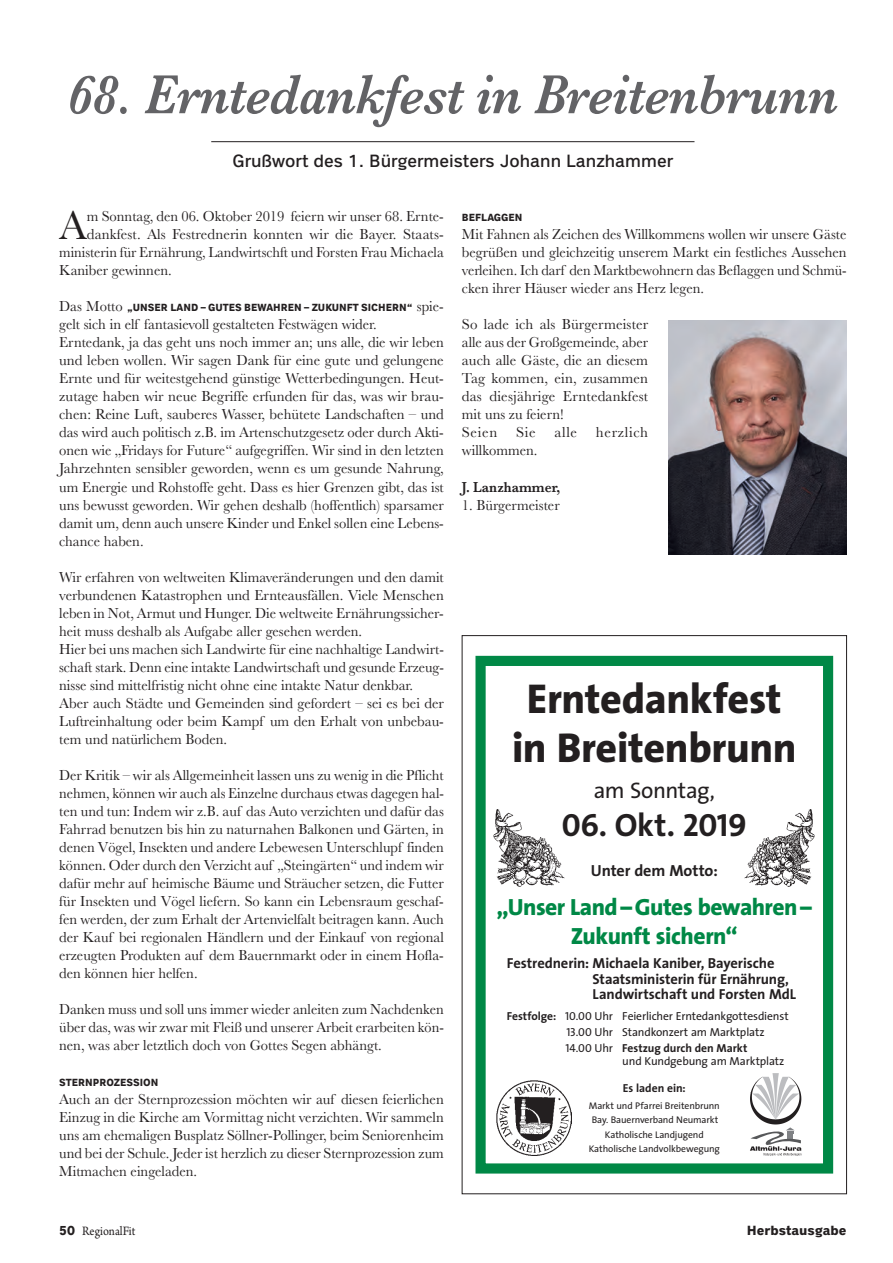
<style>
.page{position:relative;width:893px;height:1263px;background:#fff}
.page>*{position:absolute;margin:0;border:0;box-sizing:border-box;transform-origin:0 0}
.t1{font:italic 600 57px "Baskerville";letter-spacing:-.01em;color:#636366;scale:.91 1}
.t2{font:42.15px "Baskerville";color:#231f20}
.t3{font:800 42px/48.4px "The Sans";letter-spacing:-.01em;color:#231f20;text-align:center}
.t4{font:32.25px "The Sans Bold Caps";letter-spacing:-.015em;color:#231f20}
.t5{font:800 23.55px/29.1px "The Sans";letter-spacing:-.02em;color:#008846;text-align:center}
.t6{font:22.65px "The Sans";letter-spacing:-.02em;color:#231f20}
.t7{font:18px "Coop";color:#231f20}
.t8{font:700 16.2px "The Sans";letter-spacing:-.005em;color:#231f20}
.t9{font:15px/18px "Baskerville";color:#231f20}
.t10{font:15px/18px "Baskerville";color:#231f20;text-align:justify;scale:.96 1}
.t11{font:600 15px "Baskerville";color:#231f20;scale:.9 1}
.t12{font:15px "Baskerville";letter-spacing:.045em;color:#231f20}
.t13{font:700 14.55px/15.5px "The Sans";letter-spacing:-.01em;color:#231f20}
.t14{font:13.5px "Arno Pro";color:#231f20;scale:.9 1}
.t15{font:700 13.5px "Coop";color:#231f20}
.t16{font:11.55px/16.2px "The Sans";letter-spacing:-.015em;color:#231f20}
.t17{font:700 11.55px "The Sans";letter-spacing:-.005em;color:#231f20}
.t18{font:700 10.5px "Coop";color:#231f20}
.t19{font:9.75px/14.5px "The Sans";letter-spacing:-.01em;color:#231f20;text-align:center}
.s1{font-family:"Baskerville";font-weight:400;font-size:15px}
.s2{font-family:"The Sans";font-weight:700}
.s3{font-weight:700}
.s4{font-family:"The Sans Caps"}
.s5{font-family:"Coop";font-weight:700}
</style>
<div class="page">
<div style="left:476px;top:656px;width:356px;height:516px;background:#008846"></div>
<div style="left:485px;top:665px;width:338px;height:498px;background:#fff"></div>
<img style="left:496px;top:1080px;width:75px;height:74px">
<img style="left:493px;top:809px;width:72px;height:76px">
<img style="left:744px;top:809px;width:71px;height:76px">
<svg style="left:750px;top:1073px;width:51px;height:82px"></svg>
<hr style="left:211px;top:141px;width:483px;height:1px;background:#231f20">
<img style="left:668px;top:320px;width:178px;height:234px">
<h1 class="t1" style="left:67px;top:56px;width:848px">68. Erntedankfest in Breitenbrunn</h1>
<p class="t7" style="left:232px;top:152px;width:442px">Grußwort des 1. Bürgermeisters Johann Lanzhammer</p>
<h2 class="t2" style="left:59px;top:199px;width:29px">A</h2>
<p class="t9" style="left:87px;top:208px;width:357px">m Sonntag, den 06. Oktober 2019 feiern wir unser 68. Ernte-</p>
<p class="t9" style="left:87px;top:226px;width:357px">dankfest. Als Festrednerin konnten wir die Bayer. Staats-</p>
<p class="t10" style="left:59px;top:244px;width:402px">ministerin für Ernährung, Landwirtschft und Forsten Frau Michaela</p>
<p class="t9" style="left:59px;top:262px;width:114px">Kaniber gewinnen.</p>
<p class="t18" style="left:59px;top:302px;width:386px"><span class="s1">Das Motto</span> „UNSER LAND – GUTES BEWAHREN – ZUKUNFT SICHERN“ <span class="s1">spie-</span></p>
<p class="t9" style="left:59px;top:316px;width:386px">gelt sich in elf fantasievoll gestalteten Festwägen wider.<br>Erntedank, ja das geht uns noch immer an; uns alle, die wir leben und leben wollen. Wir sagen Dank für eine gute und gelungene Ernte und für weitestgehend günstige Wetterbedingungen. Heut&shy;zutage haben wir neue Begriffe erfunden für das, was wir brau&shy;chen: Reine Luft, sauberes Wasser, behütete Landschaften – und das wird auch politisch z.B. im Artenschutzgesetz oder durch Akti&shy;onen wie „Fridays for Future“ aufgegriffen. Wir sind in den letzten Jahrzehnten sensibler geworden, wenn es um gesunde Nahrung, um Energie und Rohstoffe geht. Dass es hier Grenzen gibt, das ist uns bewusst geworden. Wir gehen deshalb (hoffentlich) sparsamer damit um, denn auch unsere Kinder und Enkel sollen eine Lebens&shy;chance haben.</p>
<p class="t9" style="left:59px;top:568px;width:386px">Wir erfahren von weltweiten Klimaveränderungen und den damit verbundenen Katastrophen und Ernteausfällen. Viele Menschen leben in Not, Armut und Hunger. Die weltweite Ernährungssicher&shy;heit muss deshalb als Aufgabe aller gesehen werden.<br>Hier bei uns machen sich Landwirte für eine nachhaltige Landwirt&shy;schaft stark. Denn eine intakte Landwirtschaft und gesunde Erzeug&shy;nisse sind mittelfristig nicht ohne eine intakte Natur denkbar.<br>Aber auch Städte und Gemeinden sind gefordert – sei es bei der Luftreinhaltung oder beim Kampf um den Erhalt von unbebau&shy;tem und natürlichem Boden.</p>
<p class="t9" style="left:59px;top:766px;width:386px;text-align:justify">Der Kritik – wir als Allgemeinheit lassen uns zu wenig in die Pflicht nehmen, können wir auch als Einzelne durchaus etwas dagegen hal&shy;ten und tun: Indem wir z.B. auf das Auto verzichten und dafür das Fahrrad benutzen bis hin zu naturnahen Balkonen und Gärten, in denen Vögel, Insekten und andere Lebewesen Unterschlupf finden können. Oder durch den Verzicht auf „Steingärten“ und indem wir dafür mehr auf heimische Bäume und Sträucher setzen, die Futter für Insekten und Vögel liefern. So kann ein Lebensraum geschaf&shy;fen werden, der zum Erhalt der Artenvielfalt beitragen kann. Auch der Kauf bei regionalen Händlern und der Einkauf von regional erzeugten Produkten auf dem Bauernmarkt oder in einem Hofla&shy;den können hier helfen.</p>
<p class="t10" style="left:59px;top:1000px;width:402px">Danken muss und soll uns immer wieder anleiten zum Nachdenken über das, was wir zwar mit Fleiß und unserer Arbeit erarbeiten kön&shy;nen, was aber letztlich doch von Gottes Segen abhängt.</p>
<p class="t18" style="left:59px;top:1076px;width:101px">STERNPROZESSION</p>
<p class="t9" style="left:59px;top:1090px;width:386px;text-align:justify">Auch an der Sternprozession möchten wir auf diesen feierlichen Einzug in die Kirche am Vormittag nicht verzichten. Wir sammeln uns am ehemaligen Busplatz Söllner-Pollinger, beim Seniorenheim und bei der Schule. Jeder ist herzlich zu dieser Sternprozession zum Mitmachen eingeladen.</p>
<p class="t18" style="left:461px;top:212px;width:62px">BEFLAGGEN</p>
<p class="t9" style="left:461px;top:226px;width:386px;text-align:justify">Mit Fahnen als Zeichen des Willkommens wollen wir unsere Gäste begrüßen und gleichzeitig unserem Markt ein festliches Aussehen verleihen. Ich darf den Marktbewohnern das Beflaggen und Schmü&shy;cken ihrer Häuser wieder ans Herz legen.</p>
<p class="t9" style="left:461px;top:316px;width:188px">So lade ich als Bürgermeister alle aus der Großgemeinde, aber auch alle Gäste, die an diesem<br>Tag kommen, ein, zusammen das diesjährige Erntedankfest mit uns zu feiern!<br>Seien</p>
<p class="t9" style="left:516px;top:424px;width:21px">Sie</p>
<p class="t9" style="left:554px;top:424px;width:24px">alle</p>
<p class="t12" style="left:595px;top:423px;width:54px">herzlich</p>
<p class="t9" style="left:461px;top:442px;width:77px">willkommen.</p>
<p class="t11" style="left:461px;top:476px;width:111px">J. Lanzhammer,</p>
<p class="t9" style="left:461px;top:496px;width:99px">1. Bürgermeister</p>
<h3 class="t3" style="left:512px;top:673px;width:286px">Erntedankfest in Breitenbrunn</h3>
<h3 class="t6" style="left:593px;top:771px;width:123px">am Sonntag,</h3>
<h3 class="t4" style="left:561px;top:798px;width:186px">06. <span class="s2">Okt.</span> 2019</h3>
<p class="t8" style="left:590px;top:857px;width:128px">Unter dem Motto:</p>
<h3 class="t5" style="left:496px;top:891px;width:317px">„Unser Land – Gutes bewahren –<br>Zukunft sichern“</h3>
<p class="t13" style="left:592px;top:955px;width:205px;text-indent:-86px">Festrednerin: Michaela Kaniber, Bayerische<br>Staatsministerin für Ernährung,<br>Landwirtschaft und Forsten MdL</p>
<p class="t16" style="left:565px;top:1007px;width:225px;text-indent:-59px"><span class="s3">Festfolge:</span> <span class="s4">10.00</span> Uhr Feierlicher Erntedankgottesdienst<br><span class="s4">13.00</span> Uhr Standkonzert am Marktplatz<br><span class="s4">14.00</span> Uhr <span class="s3">Festzug durch den Markt</span></p>
<p class="t16" style="left:622px;top:1052px;width:164px">und Kundgebung am Marktplatz</p>
<p class="t17" style="left:622px;top:1078px;width:64px">Es laden ein:</p>
<p class="t19" style="left:588px;top:1097px;width:133px">Markt und Pfarrei Breitenbrunn<br>Bay. Bauernverband Neumarkt<br>Katholische Landjugend<br>Katholische Landvolkbewegung</p>
<p class="t14" style="left:59px;top:1223px;width:86px"><span class="s5">50</span> RegionalFit</p>
<p class="t15" style="left:746px;top:1222px;width:101px">Herbstausgabe</p>
</div>
